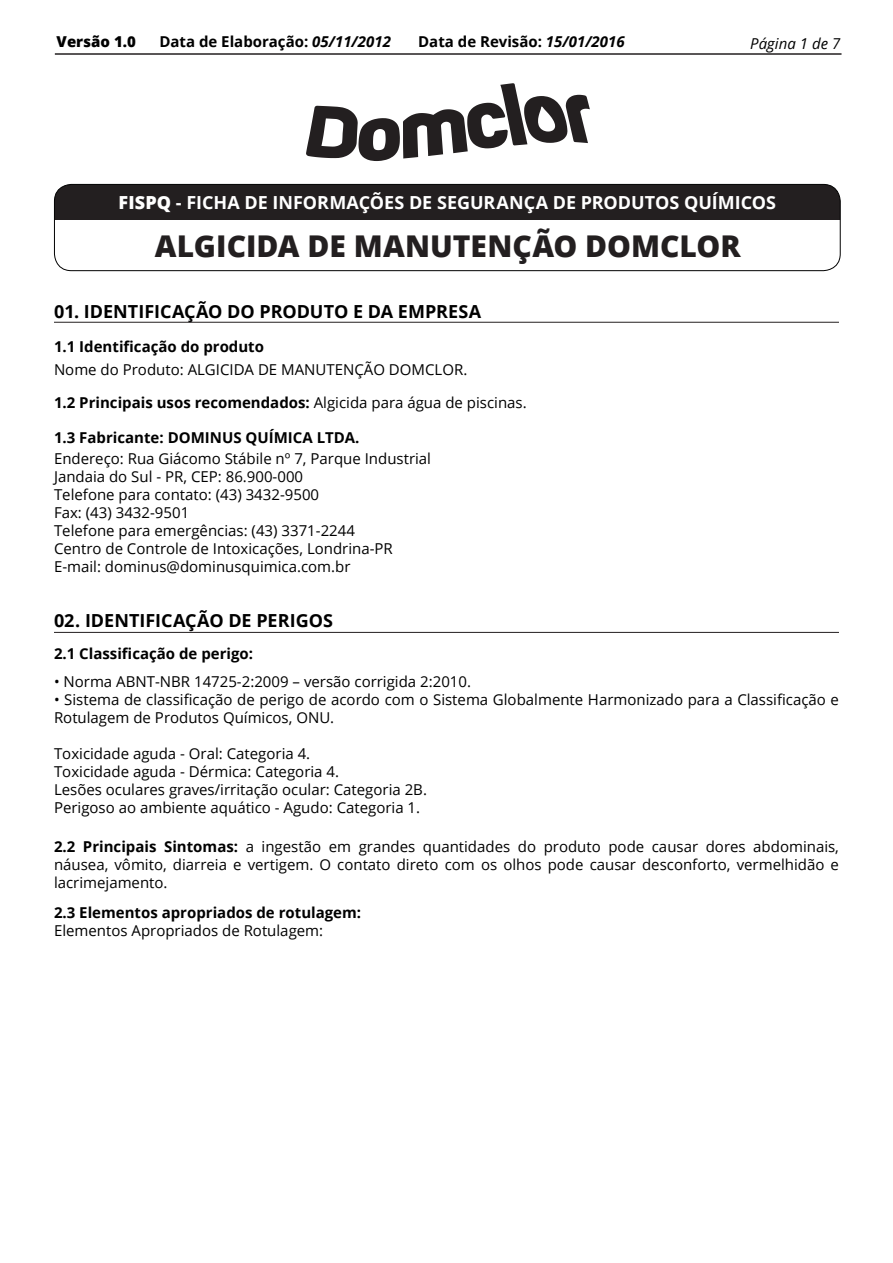
<style>
.page{position:relative;width:893px;height:1263px;background:#fff}
.page>*{position:absolute;margin:0;border:0;box-sizing:border-box;transform-origin:0 0}
.t1{font:800 30px "Open Sans";color:#231f20}
.t2{font:700 18px "Open Sans";color:#000}
.t3{font:700 18px "Open Sans";color:#fff}
.t4{font:15px/18px "Open Sans";color:#000}
.t5{font:700 15px "Open Sans";color:#000}
.t6{font:italic 15px "Open Sans";letter-spacing:.005em;color:#000}
.t7{font:800 15px "Open Sans";color:#000}
.s1{font-style:italic}
.s2{font-weight:800}
.s3{font-weight:400}
.s4{font-weight:700}
</style>
<div class="page">
<div style="left:54px;top:184px;width:786px;height:36px;background:#231f20"></div>
<div style="left:54px;top:184px;width:787px;height:87px;border:1px solid #000;border-radius:17px"></div>
<svg style="left:306px;top:83px;width:284px;height:78px"></svg>
<hr style="left:55px;top:53px;width:786px;height:2px;background:#231f20">
<hr style="left:54px;top:322px;width:785px;height:1px;background:#231f20">
<hr style="left:54px;top:632px;width:785px;height:1px;background:#231f20">
<p class="t7" style="left:57px;top:31px;width:81px">Versão 1.0</p>
<p class="t5" style="left:159px;top:31px;width:233px">Data de Elaboração: <span class="s1">05/11/2012</span></p>
<p class="t5" style="left:418px;top:31px;width:208px">Data de Revisão: <span class="s1">15/01/2016</span></p>
<p class="t6" style="left:750px;top:33px;width:92px">Página 1 de 7</p>
<p class="t3" style="left:119px;top:190px;width:659px"><span class="s2">FISPQ</span> - FICHA DE INFORMAÇÕES DE SEGURANÇA DE PRODUTOS QUÍMICOS</p>
<h1 class="t1" style="left:155px;top:223px;width:587px">ALGICIDA DE MANUTENÇÃO DOMCLOR</h1>
<p class="t2" style="left:54px;top:299px;width:429px">01. IDENTIFICAÇÃO DO PRODUTO E DA EMPRESA</p>
<p class="t5" style="left:54px;top:336px;width:212px">1.1 Identificação do produto</p>
<p class="t4" style="left:54px;top:360px;width:415px">Nome do Produto: ALGICIDA DE MANUTENÇÃO DOMCLOR.</p>
<p class="t5" style="left:54px;top:392px;width:474px">1.2 Principais usos recomendados: <span class="s3">Algicida para água de piscinas.</span></p>
<p class="t5" style="left:54px;top:427px;width:307px">1.3 Fabricante: DOMINUS QUÍMICA LTDA.</p>
<p class="t4" style="left:54px;top:449px;width:379px">Endereço: Rua Giácomo Stábile nº 7, Parque Industrial Jandaia do Sul - PR, CEP: 86.900-000<br>Telefone para contato: (43) 3432-9500<br>Fax: (43) 3432-9501<br>Telefone para emergências: (43) 3371-2244<br>Centro de Controle de Intoxicações, Londrina-PR E-mail: dominus@dominusquimica.com.br</p>
<p class="t2" style="left:54px;top:608px;width:280px">02. IDENTIFICAÇÃO DE PERIGOS</p>
<p class="t5" style="left:54px;top:643px;width:201px">2.1 Classificação de perigo:</p>
<p class="t4" style="left:54px;top:672px;width:419px">• Norma ABNT-NBR 14725-2:2009 – versão corrigida 2:2010.</p>
<p class="t4" style="left:54px;top:690px;width:786px">• Sistema de classificação de perigo de acordo com o Sistema Globalmente Harmonizado para a Classificação e<br>Rotulagem de Produtos Químicos, ONU.</p>
<p class="t4" style="left:54px;top:744px;width:374px">Toxicidade aguda - Oral: Categoria 4.<br>Toxicidade aguda - Dérmica: Categoria 4.<br>Lesões oculares graves/irritação ocular: Categoria 2B.<br>Perigoso ao ambiente aquático - Agudo: Categoria 1.</p>
<p class="t4" style="left:54px;top:837px;width:786px;text-align:justify"><span class="s4">2.2 Principais Sintomas:</span> a ingestão em grandes quantidades do produto pode causar dores abdominais, náusea, vômito, diarreia e vertigem. O contato direto com os olhos pode causar desconforto, vermelhidão e lacrimejamento.</p>
<p class="t5" style="left:54px;top:902px;width:309px">2.3 Elementos apropriados de rotulagem:</p>
<p class="t4" style="left:54px;top:921px;width:271px">Elementos Apropriados de Rotulagem:</p>
</div>
